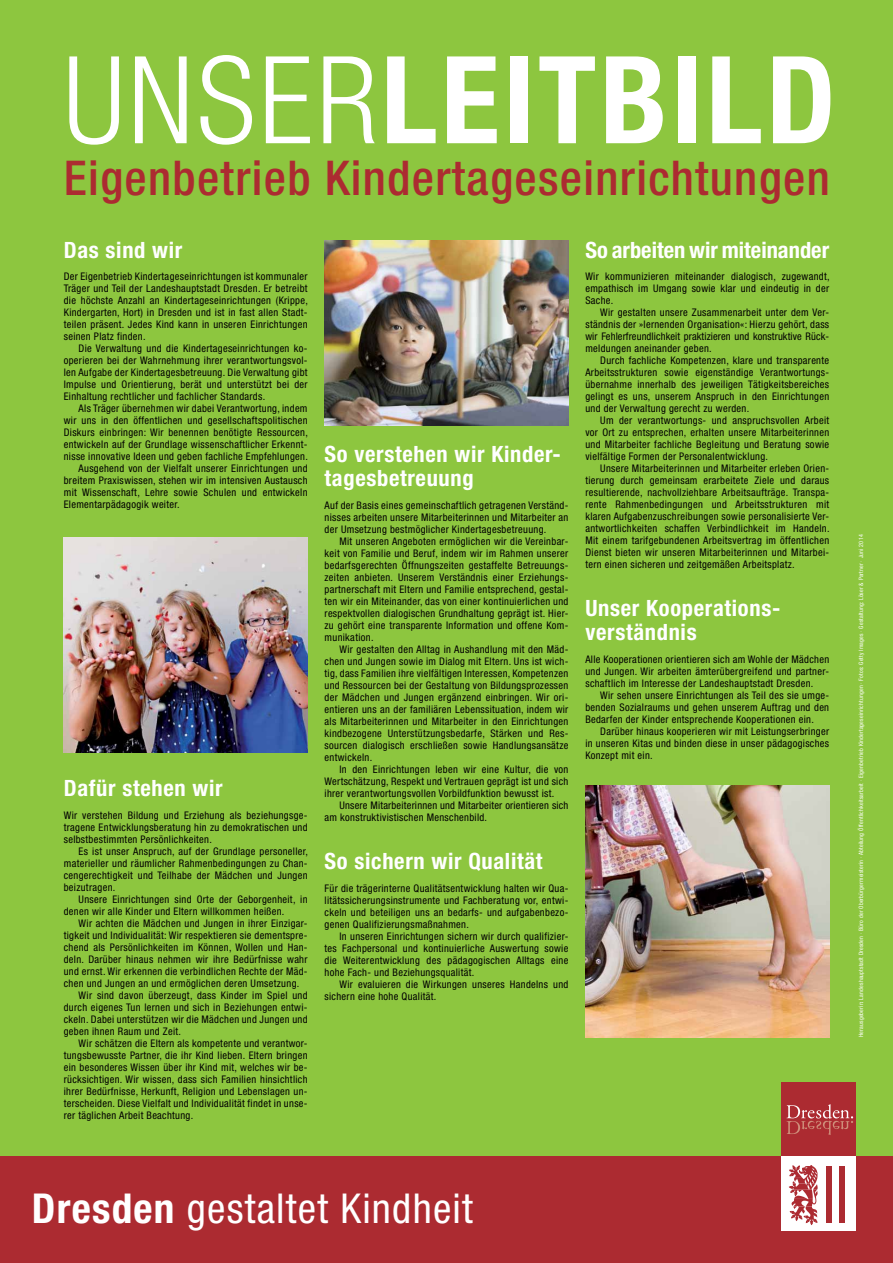
<style>
.page{position:relative;width:893px;height:1263px;background:#fff}
.page>*{position:absolute;margin:0;border:0;box-sizing:border-box;transform-origin:0 0}
.t1{font:700 condensed 121.5px "Helvetica Neue LT";letter-spacing:.03em;color:#fff}
.t2{font:500 condensed 48px "Helvetica Neue LT";letter-spacing:.03em;color:#ac2b31}
.t3{font:condensed 41.25px "Helvetica Neue LT";letter-spacing:.03em;color:#fff}
.t4{font:700 condensed 22.5px/24px "Helvetica Neue LT";letter-spacing:.03em;color:#fff}
.t5{font:700 condensed 22.5px "Helvetica Neue LT";color:#fff}
.t6{font:condensed 10.5px/12px "Helvetica Neue LT";letter-spacing:.03em;color:#000;text-align:justify}
.t7{font:condensed 6px "Helvetica Neue LT";letter-spacing:.03em;color:#fff}
.s1{font-weight:300}
.s2{font-weight:700}
</style>
<div class="page">
<div style="left:0;top:0;width:893px;height:1163px;background:#8dc63f"></div>
<div style="left:0;top:1157px;width:893px;height:106px;background:#ac2b31"></div>
<div style="left:781px;top:1082px;width:75px;height:75px;background:#ac2b31"></div>
<div style="left:781px;top:1157px;width:75px;height:74px;background:#fff"></div>
<svg style="left:786px;top:1104px;width:67px;height:31px"></svg>
<div style="left:826px;top:1166px;width:6px;height:57px;background:#ac2b31"></div>
<div style="left:839px;top:1166px;width:6px;height:57px;background:#ac2b31"></div>
<svg style="left:789px;top:1165px;width:29px;height:60px"></svg>
<img style="left:325px;top:240px;width:243px;height:185px">
<img style="left:585px;top:786px;width:244px;height:251px">
<img style="left:64px;top:538px;width:244px;height:215px">
<h1 class="t1" style="left:64px;top:26px;width:774px"><span class="s1">UNSER</span>LEITBILD</h1>
<h2 class="t2" style="left:64px;top:149px;width:767px">Eigenbetrieb Kindertageseinrichtungen</h2>
<h3 class="t4" style="left:64px;top:237px;width:120px">Das sind wir</h3>
<p class="t6" style="left:64px;top:271px;width:246px">Der Eigenbetrieb Kindertageseinrichtungen ist kommunaler Träger und Teil der Landeshauptstadt Dresden. Er betreibt die höchste Anzahl an Kindertageseinrichtungen (Krippe, Kindergarten, Hort) in Dresden und ist in fast allen Stadt&shy;teilen präsent. Jedes Kind kann in unseren Einrichtungen seinen Platz finden.</p>
<p class="t6" style="left:64px;top:343px;width:245px;text-indent:15px">Die Verwaltung und die Kindertageseinrichtungen ko&shy;operieren bei der Wahrnehmung ihrer verantwortungsvol&shy;len Aufgabe der Kindertagesbetreuung. Die Verwaltung gibt Impulse und Orientierung, berät und unterstützt bei der Einhaltung rechtlicher und fachlicher Standards.</p>
<p class="t6" style="left:79px;top:403px;width:230px">Als Träger übernehmen wir dabei Verantwortung, indem</p>
<p class="t6" style="left:64px;top:415px;width:245px">wir uns in den öffentlichen und gesellschaftspolitischen</p>
<p class="t6" style="left:64px;top:427px;width:246px">Diskurs einbringen: Wir benennen benötigte Ressourcen,</p>
<p class="t6" style="left:64px;top:439px;width:245px">entwickeln auf der Grundlage wissenschaftlicher Erkennt-</p>
<p class="t6" style="left:64px;top:451px;width:246px">nisse innovative Ideen und geben fachliche Empfehlungen.</p>
<p class="t6" style="left:79px;top:463px;width:230px">Ausgehend von der Vielfalt unserer Einrichtungen und</p>
<p class="t6" style="left:64px;top:475px;width:245px">breitem Praxiswissen, stehen wir im intensiven Austausch</p>
<p class="t6" style="left:64px;top:487px;width:245px">mit Wissenschaft, Lehre sowie Schulen und entwickeln</p>
<p class="t6" style="left:64px;top:499px;width:117px">Elementarpädagogik weiter.</p>
<h3 class="t4" style="left:64px;top:776px;width:160px">Dafür stehen wir</h3>
<p class="t6" style="left:64px;top:809px;width:245px">Wir verstehen Bildung und Erziehung als beziehungsge&shy;tragene Entwicklungsberatung hin zu demokratischen und selbstbestimmten Persönlichkeiten.</p>
<p class="t6" style="left:64px;top:845px;width:246px;text-indent:15px">Es ist unser Anspruch, auf der Grundlage personeller, materieller und räumlicher Rahmenbedingungen zu Chan&shy;cengerechtigkeit und Teilhabe der Mädchen und Jungen beizutragen.</p>
<p class="t6" style="left:64px;top:893px;width:245px;text-indent:15px">Unsere Einrichtungen sind Orte der Geborgenheit, in denen wir alle Kinder und Eltern willkommen heißen.</p>
<p class="t6" style="left:79px;top:917px;width:230px">Wir achten die Mädchen und Jungen in ihrer Einzigar-</p>
<p class="t6" style="left:64px;top:929px;width:245px">tigkeit und Individualität: Wir respektieren sie dementspre-</p>
<p class="t6" style="left:64px;top:941px;width:245px">chend als Persönlichkeiten im Können, Wollen und Han-</p>
<p class="t6" style="left:64px;top:953px;width:245px">deln. Darüber hinaus nehmen wir ihre Bedürfnisse wahr</p>
<p class="t6" style="left:64px;top:965px;width:245px">und ernst. Wir erkennen die verbindlichen Rechte der Mäd-</p>
<p class="t6" style="left:64px;top:977px;width:237px">chen und Jungen an und ermöglichen deren Umsetzung.</p>
<p class="t6" style="left:79px;top:989px;width:230px">Wir sind davon überzeugt, dass Kinder im Spiel und</p>
<p class="t6" style="left:64px;top:1001px;width:245px">durch eigenes Tun lernen und sich in Beziehungen entwi-</p>
<p class="t6" style="left:64px;top:1013px;width:245px">ckeln. Dabei unterstützen wir die Mädchen und Jungen und</p>
<p class="t6" style="left:64px;top:1025px;width:119px">geben ihnen Raum und Zeit.</p>
<p class="t6" style="left:79px;top:1037px;width:230px">Wir schätzen die Eltern als kompetente und verantwor-</p>
<p class="t6" style="left:64px;top:1049px;width:245px">tungsbewusste Partner, die ihr Kind lieben. Eltern bringen</p>
<p class="t6" style="left:64px;top:1061px;width:245px">ein besonderes Wissen über ihr Kind mit, welches wir be-</p>
<p class="t6" style="left:64px;top:1073px;width:245px">rücksichtigen. Wir wissen, dass sich Familien hinsichtlich</p>
<p class="t6" style="left:64px;top:1085px;width:245px">ihrer Bedürfnisse, Herkunft, Religion und Lebenslagen un-</p>
<p class="t6" style="left:64px;top:1097px;width:245px">terscheiden. Diese Vielfalt und Individualität findet in unse-</p>
<p class="t6" style="left:64px;top:1109px;width:131px">rer täglichen Arbeit Beachtung.</p>
<h3 class="t4" style="left:325px;top:442px;width:238px">So verstehen wir Kinder&shy;tagesbetreuung</h3>
<p class="t6" style="left:325px;top:499px;width:245px">Auf der Basis eines gemeinschaftlich getragenen Verständ&shy;nisses arbeiten unsere Mitarbeiterinnen und Mitarbeiter an der Umsetzung bestmöglicher Kindertagesbetreuung.</p>
<p class="t6" style="left:325px;top:535px;width:245px;text-indent:15px">Mit unseren Angeboten ermöglichen wir die Vereinbar&shy;keit von Familie und Beruf, indem wir im Rahmen unserer bedarfsgerechten Öffnungszeiten gestaffelte Betreuungs&shy;zeiten anbieten. Unserem Verständnis einer Erziehungs&shy;partnerschaft mit Eltern und Familie entsprechend, gestal&shy;ten wir ein Miteinander, das von einer kontinuierlichen und respektvollen dialogischen Grundhaltung geprägt ist. Hier&shy;zu gehört eine transparente Information und offene Kom&shy;munikation.</p>
<p class="t6" style="left:325px;top:643px;width:245px;text-indent:15px">Wir gestalten den Alltag in Aushandlung mit den Mäd&shy;chen und Jungen sowie im Dialog mit Eltern. Uns ist wich&shy;tig, dass Familien ihre vielfältigen Interessen, Kompetenzen und Ressourcen bei der Gestaltung von Bildungsprozessen der Mädchen und Jungen ergänzend einbringen. Wir ori&shy;entieren uns an der familiären Lebenssituation, indem wir als Mitarbeiterinnen und Mitarbeiter in den Einrichtungen kindbezogene Unterstützungsbedarfe, Stärken und Res&shy;sourcen dialogisch erschließen sowie Handlungsansätze entwickeln.</p>
<p class="t6" style="left:325px;top:763px;width:245px;text-indent:15px">In den Einrichtungen leben wir eine Kultur, die von Wertschätzung, Respekt und Vertrauen geprägt ist und sich ihrer verantwortungsvollen Vorbildfunktion bewusst ist.</p>
<p class="t6" style="left:325px;top:799px;width:245px;text-indent:15px">Unsere Mitarbeiterinnen und Mitarbeiter orientieren sich am konstruktivistischen Menschenbild.</p>
<h3 class="t4" style="left:325px;top:849px;width:220px">So sichern wir Qualität</h3>
<p class="t6" style="left:325px;top:882px;width:245px">Für die trägerinterne Qualitätsentwicklung halten wir Qua&shy;litätssicherungsinstrumente und Fachberatung vor, entwi&shy;ckeln und beteiligen uns an bedarfs- und aufgabenbezo&shy;genen Qualifizierungsmaßnahmen.</p>
<p class="t6" style="left:325px;top:930px;width:245px;text-indent:15px">In unseren Einrichtungen sichern wir durch qualifizier&shy;tes Fachpersonal und kontinuierliche Auswertung sowie die Weiterentwicklung des pädagogischen Alltags eine hohe Fach- und Beziehungsqualität.</p>
<p class="t6" style="left:325px;top:978px;width:245px;text-indent:15px">Wir evaluieren die Wirkungen unseres Handelns und sichern eine hohe Qualität.</p>
<h3 class="t5" style="left:585px;top:236px;width:245px">So arbeiten wir miteinander</h3>
<p class="t6" style="left:585px;top:271px;width:246px">Wir kommunizieren miteinander dialogisch, zugewandt, empathisch im Umgang sowie klar und eindeutig in der Sache.</p>
<p class="t6" style="left:585px;top:307px;width:245px;text-indent:15px">Wir gestalten unsere Zusammenarbeit unter dem Ver&shy;ständnis der »lernenden Organisation«: Hierzu gehört, dass wir Fehlerfreundlichkeit praktizieren und konstruktive Rück&shy;meldungen aneinander geben.</p>
<p class="t6" style="left:585px;top:355px;width:245px;text-indent:15px">Durch fachliche Kompetenzen, klare und transparente Arbeitsstrukturen sowie eigenständige Verantwortungs&shy;übernahme innerhalb des jeweiligen Tätigkeitsbereiches gelingt es uns, unserem Anspruch in den Einrichtungen und der Verwaltung gerecht zu werden.</p>
<p class="t6" style="left:585px;top:415px;width:245px;text-indent:15px">Um der verantwortungs- und anspruchsvollen Arbeit vor Ort zu entsprechen, erhalten unsere Mitarbeiterinnen und Mitarbeiter fachliche Begleitung und Beratung sowie vielfältige Formen der Personalentwicklung.</p>
<p class="t6" style="left:585px;top:463px;width:246px;text-indent:15px">Unsere Mitarbeiterinnen und Mitarbeiter erleben Orien&shy;tierung durch gemeinsam erarbeitete Ziele und daraus resultierende, nachvollziehbare Arbeitsaufträge. Transpa&shy;rente Rahmenbedingungen und Arbeitsstrukturen mit klaren Aufgabenzuschreibungen sowie personalisierte Ver&shy;antwortlichkeiten schaffen Verbindlichkeit im Handeln.<br>Mit einem tarifgebundenen Arbeitsvertrag im öffentlichen Dienst bieten wir unseren Mitarbeiterinnen und Mitarbei&shy;tern einen sicheren und zeitgemäßen Arbeitsplatz.</p>
<h3 class="t4" style="left:585px;top:596px;width:196px">Unser Kooperations&shy;verständnis</h3>
<p class="t6" style="left:585px;top:653px;width:245px">Alle Kooperationen orientieren sich am Wohle der Mädchen und Jungen. Wir arbeiten ämterübergreifend und partner&shy;schaftlich im Interesse der Landeshauptstadt Dresden.</p>
<p class="t6" style="left:585px;top:689px;width:245px;text-indent:15px">Wir sehen unsere Einrichtungen als Teil des sie umge&shy;benden Sozialraums und gehen unserem Auftrag und den Bedarfen der Kinder entsprechende Kooperationen ein.</p>
<p class="t6" style="left:585px;top:725px;width:245px;text-indent:15px">Darüber hinaus kooperieren wir mit Leistungserbringer in unseren Kitas und binden diese in unser pädagogisches Konzept mit ein.</p>
<p class="t7" style="left:857px;top:1037px;width:504px;rotate:-90deg">Herausgeberin: Landeshauptstadt Dresden · Büro der Oberbürgermeisterin · Abteilung Öffentlichkeitsarbeit · Eigenbetrieb Kindertageseinrichtungen · Fotos: Getty Images · Gestaltung: Löser &amp; Partner · Juni 2014</p>
<h3 class="t3" style="left:32px;top:1184px;width:442px"><span class="s2">Dresden</span> gestaltet Kindheit</h3>
</div>
